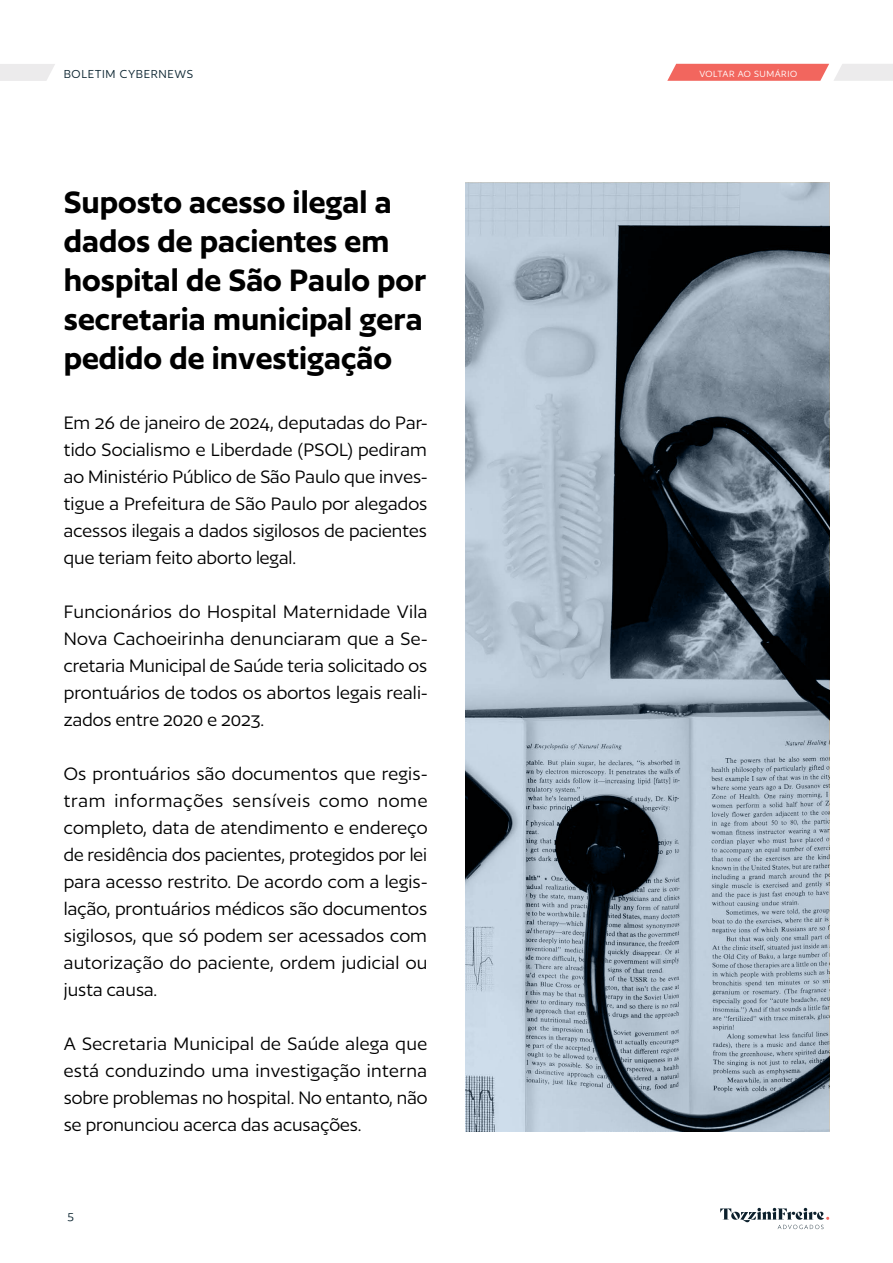
<style>
.page{position:relative;width:893px;height:1263px;background:#fff}
.page>*{position:absolute;margin:0;border:0;box-sizing:border-box;transform-origin:0 0}
.t1{font:600 36px/39px "Author";color:#000}
.t2{font:21px/27px "Author";color:#000;text-align:justify}
.t3{font:13.5px "Author";letter-spacing:.05em;color:#0b2430}
.t4{font:10.5px "Author";letter-spacing:.05em;color:#fff}
</style>
<div class="page">
<svg style="left:720px;top:1208px;width:109px;height:21px"></svg>
<svg style="left:0;top:64px;width:55px;height:17px"></svg>
<svg style="left:667px;top:64px;width:226px;height:17px;background:#f1938e"></svg>
<img style="left:466px;top:183px;width:363px;height:948px">
<p class="t3" style="left:64px;top:67px;width:131px">BOLETIM CYBERNEWS</p>
<h1 class="t1" style="left:64px;top:182px;width:364px">Suposto acesso ilegal a dados de pacientes em hospital de São Paulo por secretaria municipal gera pedido de investigação</h1>
<p class="t2" style="left:64px;top:409px;width:365px">Em 26 de janeiro de 2024, deputadas do Par&shy;tido Socialismo e Liberdade (PSOL) pediram ao Ministério Público de São Paulo que inves&shy;tigue a Prefeitura de São Paulo por alegados acessos ilegais a dados sigilosos de pacientes que teriam feito aborto legal.</p>
<p class="t2" style="left:64px;top:598px;width:365px">Funcionários do Hospital Maternidade Vila Nova Cachoeirinha denunciaram que a Se&shy;cretaria Municipal de Saúde teria solicitado os prontuários de todos os abortos legais reali&shy;zados entre 2020 e 2023.</p>
<p class="t2" style="left:64px;top:760px;width:365px">Os prontuários são documentos que regis&shy;tram informações sensíveis como nome completo, data de atendimento e endereço de residência dos pacientes, protegidos por lei para acesso restrito. De acordo com a legis&shy;lação, prontuários médicos são documentos sigilosos, que só podem ser acessados com autorização do paciente, ordem judicial ou justa causa.</p>
<p class="t2" style="left:64px;top:1030px;width:365px">A Secretaria Municipal de Saúde alega que está conduzindo uma investigação interna sobre problemas no hospital. No entanto, não se pronunciou acerca das acusações.</p>
<p class="t3" style="left:68px;top:1209px;width:8px">5</p>
<p class="t4" style="left:699px;top:68px;width:99px">VOLTAR AO SUMÁRIO</p>
</div>
